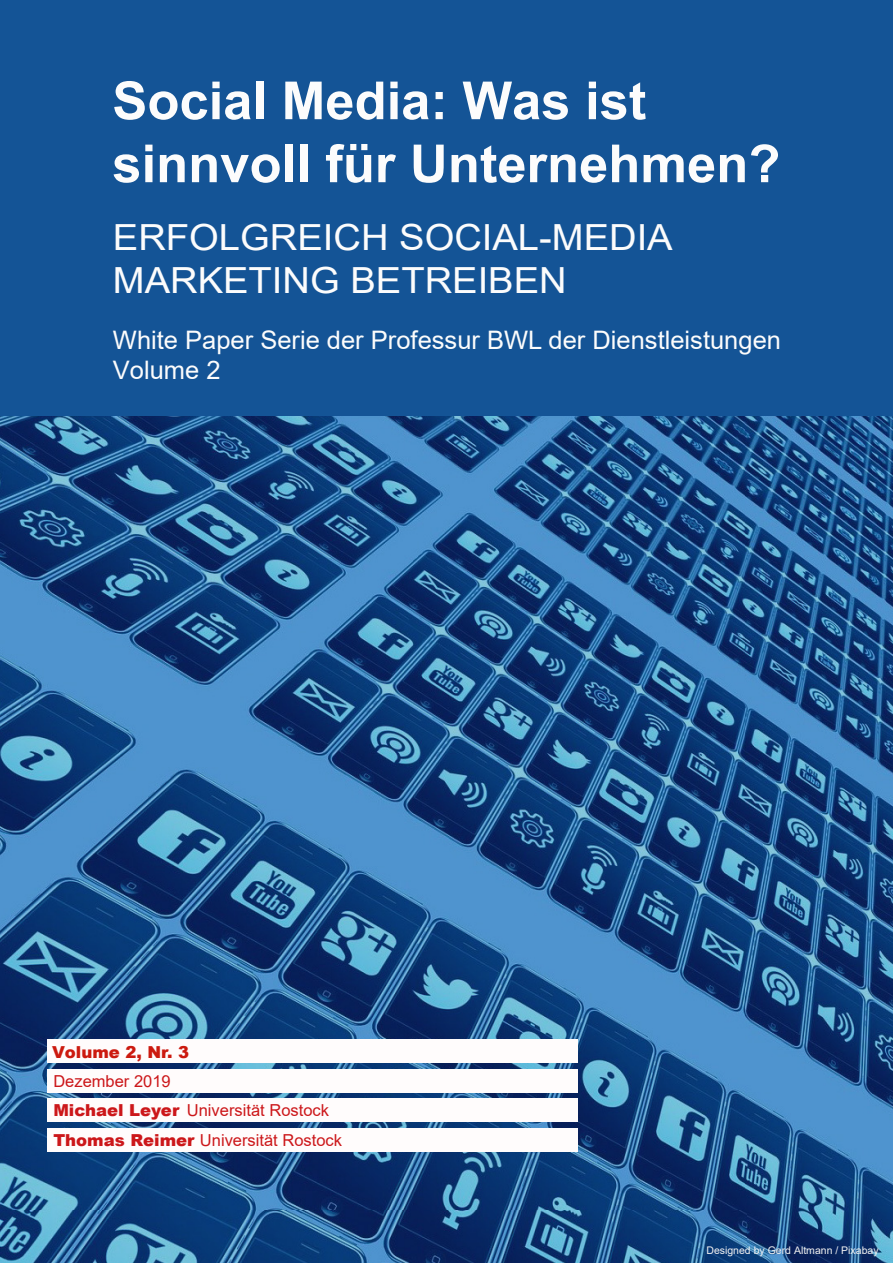
<style>
.page{position:relative;width:893px;height:1263px;background:#fff}
.page>*{position:absolute;margin:0;border:0;box-sizing:border-box;transform-origin:0 0}
.t1{font:700 52.5px/63px "Arial";color:#fcfcfc}
.t2{font:36px/43.2px "Arial";color:#fcfcfc;scale:1.06 1}
.t3{font:25.5px/30.6px "Arial";color:#fcfcfc}
.t4{font:16.5px/29.2px "Arial";color:#cc171a}
.t5{font:900 16.5px "Arial";color:#cc1a0f}
.t6{font:10.5px "Arial";color:#f2f2f2}
.s1{font-weight:900}
</style>
<div class="page">
<div style="left:1px;top:0;width:892px;height:1263px;background:#145496"></div>
<img style="left:0;top:416px;width:1px;height:847px">
<img style="left:1px;top:416px;width:744px;height:794px">
<img style="left:745px;top:416px;width:148px;height:847px">
<img style="left:1px;top:1210px;width:746px;height:53px">
<div style="left:47px;top:1098px;width:531px;height:24px;background:#fffcfc"></div>
<div style="left:47px;top:1039px;width:531px;height:24px;background:#fffcfc"></div>
<div style="left:47px;top:1069px;width:531px;height:23px;background:#fffcfc"></div>
<div style="left:47px;top:1128px;width:531px;height:24px;background:#fffcfc"></div>
<h1 class="t1" style="left:112px;top:70px;width:670px">Social Media: Was ist sinnvoll für Unternehmen?</h1>
<h2 class="t2" style="left:113px;top:216px;width:530px">ERFOLGREICH SOCIAL-MEDIA<br>MARKETING BETREIBEN</h2>
<h3 class="t3" style="left:113px;top:324px;width:670px">White Paper Serie der Professur BWL der Dienstleistungen<br>Volume 2</h3>
<p class="t5" style="left:52px;top:1040px;width:139px">Volume 2, Nr. 3</p>
<p class="t4" style="left:53px;top:1067px;width:290px">Dezember 2019<br><span class="s1">Michael Leyer</span> Universität Rostock<br><span class="s1">Thomas Reimer</span> Universität Rostock</p>
<p class="t6" style="left:706px;top:1243px;width:174px">Designed by Gerd Altmann / Pixabay</p>
</div>
